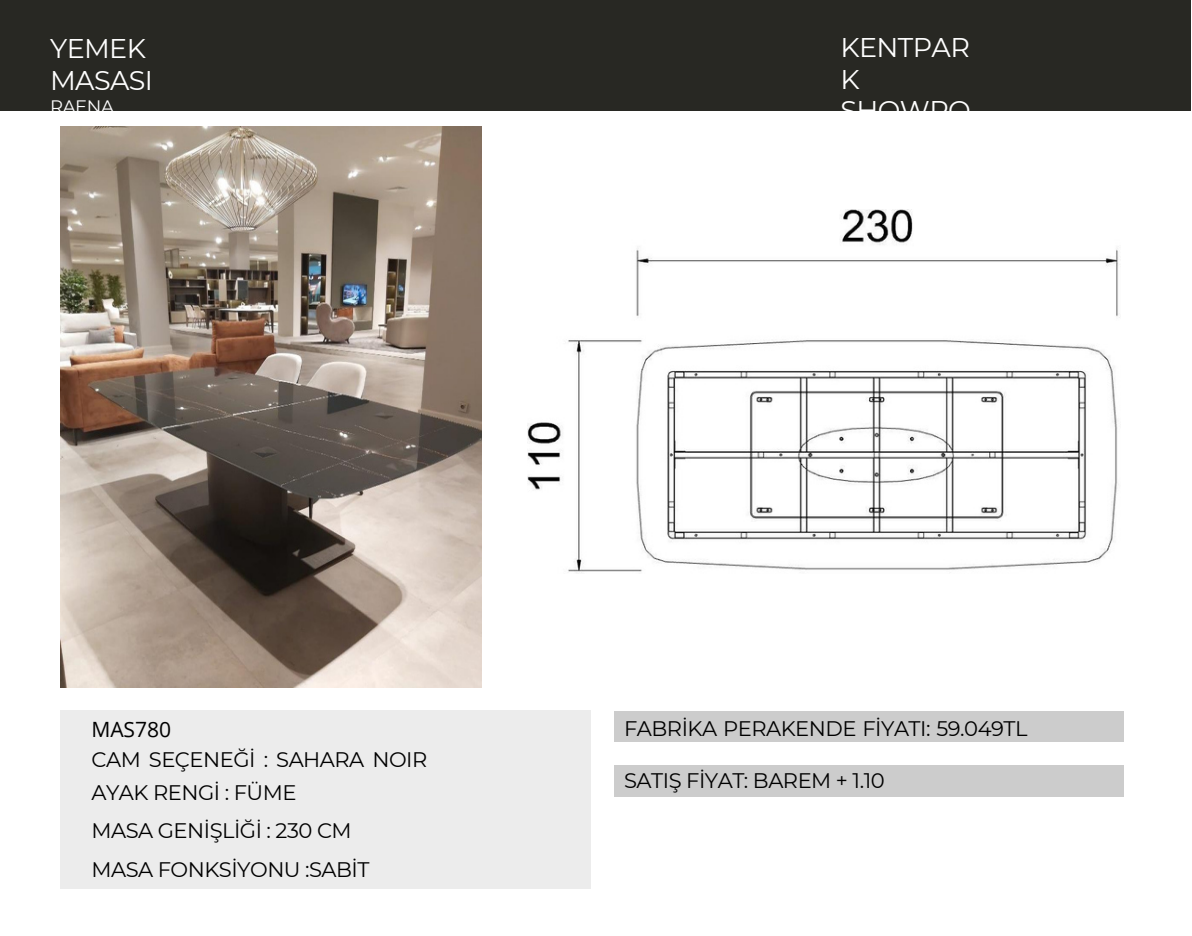
<style>
.page{position:relative;width:1192px;height:936px;background:#fff}
.page>*{position:absolute;margin:0;border:0;box-sizing:border-box;transform-origin:0 0}
.t1{font:27px/31.5px "Montserrat";letter-spacing:-.02em;color:#fff}
.t2{font:21px/32.7px "Montserrat";letter-spacing:-.025em;color:#000}
.t3{font:21px "Open Sans";letter-spacing:-.005em;color:#000}
.t4{font:18px "Montserrat";letter-spacing:-.02em;color:#fff}
</style>
<div class="page">
<div style="left:61px;top:710px;width:530px;height:179px;background:#ececec"></div>
<div style="left:0;top:0;width:1190px;height:110px;background:#282823"></div>
<div style="left:613px;top:712px;width:510px;height:30px;background:#ccc"></div>
<div style="left:613px;top:765px;width:510px;height:31px;background:#ccc"></div>
<img style="left:61px;top:126px;width:421px;height:561px">
<img style="left:527px;top:210px;width:593px;height:363px">
<h1 class="t1" style="left:50px;top:33px;width:97px">YEMEK</h1>
<h1 class="t1" style="left:840px;top:32px;width:132px">KENTPAR<br>K<br>SHOWRO</h1>
<p class="t1" style="left:50px;top:65px;width:104px">MASASI</p>
<p class="t4" style="left:50px;top:96px;width:65px">RAENA</p>
<h2 class="t3" style="left:91px;top:714px;width:81px">MAS780</h2>
<p class="t2" style="left:91px;top:743px;width:337px">CAM SEÇENEĞİ : SAHARA NOIR<br>AYAK RENGİ : FÜME</p>
<p class="t2" style="left:91px;top:811px;width:279px;line-height:39.3px">MASA GENİŞLİĞİ : 230 CM<br>MASA FONKSİYONU :SABİT</p>
<p class="t2" style="left:624px;top:713px;width:405px">FABRİKA PERAKENDE FİYATI: 59.049TL</p>
<p class="t2" style="left:624px;top:764px;width:262px">SATIŞ FİYAT: BAREM + 1.10</p>
</div>
